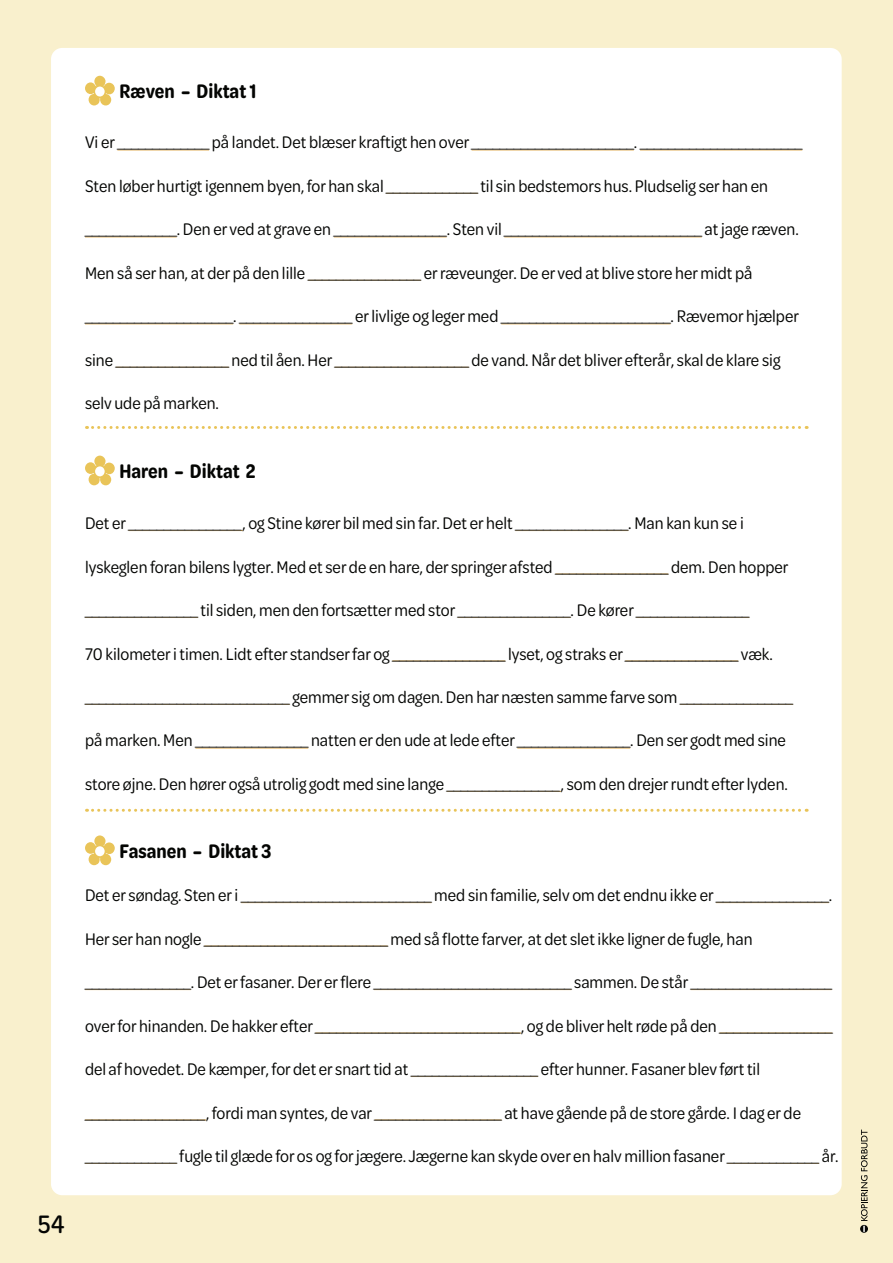
<style>
.page{position:relative;width:893px;height:1263px;background:#f9f0cd}
.page>*{position:absolute;margin:0;border:0;box-sizing:border-box;transform-origin:0 0}
.t1{font:500 27px "Omnes Cond";color:#040503}
.t2{font:600 21px "Omnes Cond";color:#040503}
.t3{font:18px "Omnes Cond";color:#040503}
.t4{font:18px "Omnes Cond";color:#474848}
.s1{color:#040503}
.s2{color:#474848}
</style>
<div class="page">
<div style="left:51px;top:48px;width:791px;height:1147px;background:#fff;border-radius:11px"></div>
<svg style="left:860px;top:1225px;width:8px;height:8px"></svg>
<svg style="left:861px;top:1130px;width:6px;height:102px"></svg>
<svg style="left:87px;top:426px;width:720px;height:3px"></svg>
<svg style="left:87px;top:809px;width:720px;height:3px"></svg>
<svg style="left:85px;top:76px;width:30px;height:29px"></svg>
<hr style="left:117px;top:150px;width:92px;height:1px;background:#d79727">
<hr style="left:472px;top:150px;width:162px;height:1px;background:#d79727">
<hr style="left:640px;top:150px;width:162px;height:1px;background:#d79727">
<hr style="left:386px;top:193px;width:92px;height:1px;background:#d79727">
<hr style="left:85px;top:237px;width:92px;height:1px;background:#d79727">
<hr style="left:334px;top:237px;width:113px;height:1px;background:#d79727">
<hr style="left:504px;top:237px;width:198px;height:1px;background:#d79727">
<hr style="left:308px;top:280px;width:113px;height:1px;background:#d79727">
<hr style="left:85px;top:324px;width:148px;height:1px;background:#d79727">
<hr style="left:239px;top:324px;width:113px;height:1px;background:#d79727">
<hr style="left:501px;top:324px;width:169px;height:1px;background:#d79727">
<hr style="left:116px;top:367px;width:113px;height:1px;background:#d79727">
<hr style="left:335px;top:367px;width:134px;height:1px;background:#d79727">
<svg style="left:85px;top:456px;width:30px;height:29px"></svg>
<hr style="left:128px;top:530px;width:114px;height:1px;background:#d79727">
<hr style="left:515px;top:530px;width:113px;height:1px;background:#d79727">
<hr style="left:555px;top:574px;width:113px;height:1px;background:#d79727">
<hr style="left:85px;top:617px;width:113px;height:1px;background:#d79727">
<hr style="left:458px;top:617px;width:113px;height:1px;background:#d79727">
<hr style="left:636px;top:617px;width:113px;height:1px;background:#d79727">
<hr style="left:392px;top:661px;width:113px;height:1px;background:#d79727">
<hr style="left:625px;top:661px;width:113px;height:1px;background:#d79727">
<hr style="left:85px;top:704px;width:205px;height:1px;background:#d79727">
<hr style="left:680px;top:704px;width:113px;height:1px;background:#d79727">
<hr style="left:195px;top:748px;width:113px;height:1px;background:#d79727">
<hr style="left:517px;top:748px;width:113px;height:1px;background:#d79727">
<hr style="left:447px;top:791px;width:114px;height:1px;background:#d79727">
<svg style="left:85px;top:835px;width:30px;height:30px"></svg>
<hr style="left:241px;top:902px;width:190px;height:1px;background:#d79727">
<hr style="left:716px;top:902px;width:113px;height:1px;background:#d79727">
<hr style="left:204px;top:946px;width:184px;height:1px;background:#d79727">
<hr style="left:85px;top:989px;width:106px;height:1px;background:#d79727">
<hr style="left:374px;top:989px;width:197px;height:1px;background:#d79727">
<hr style="left:691px;top:989px;width:141px;height:1px;background:#d79727">
<hr style="left:315px;top:1033px;width:206px;height:1px;background:#d79727">
<hr style="left:719px;top:1033px;width:113px;height:1px;background:#d79727">
<hr style="left:411px;top:1076px;width:127px;height:1px;background:#d79727">
<hr style="left:85px;top:1120px;width:121px;height:1px;background:#d79727">
<hr style="left:375px;top:1120px;width:127px;height:1px;background:#d79727">
<hr style="left:85px;top:1163px;width:92px;height:1px;background:#d79727">
<hr style="left:727px;top:1163px;width:92px;height:1px;background:#d79727">
<h1 class="t1" style="left:38px;top:1208px;width:28px">54</h1>
<p class="t2" style="left:119px;top:83px;width:139px">Ræven – Diktat 1</p>
<p class="t4" style="left:85px;top:136px;width:719px"><span class="s1">Vi er</span> _____________ <span class="s1">på landet. Det blæser kraftigt hen over</span> _______________________<span class="s1">.</span> _______________________</p>
<p class="t3" style="left:85px;top:180px;width:685px">Sten løber hurtigt igennem byen, for han skal <span class="s2">_____________</span> til sin bedstemors hus. Pludselig ser han en</p>
<p class="t4" style="left:85px;top:223px;width:715px">_____________<span class="s1">. Den er ved at grave en</span> ________________<span class="s1">. Sten vil</span> ____________________________ <span class="s1">at jage ræven.</span></p>
<p class="t3" style="left:85px;top:267px;width:669px">Men så ser han, at der på den lille <span class="s2">________________</span> er ræveunger. De er ved at blive store her midt på</p>
<p class="t4" style="left:85px;top:310px;width:715px">_____________________<span class="s1">.</span> ________________ <span class="s1">er livlige og leger med</span> ________________________<span class="s1">. Rævemor hjælper</span></p>
<p class="t3" style="left:85px;top:354px;width:697px">sine <span class="s2">________________</span> ned til åen. Her <span class="s2">___________________</span> de vand. Når det bliver efterår, skal de klare sig</p>
<p class="t3" style="left:85px;top:397px;width:135px">selv ude på marken.</p>
<p class="t2" style="left:119px;top:463px;width:138px">Haren – Diktat 2</p>
<p class="t3" style="left:85px;top:517px;width:660px">Det er <span class="s2">________________</span>, og Stine kører bil med sin far. Det er helt <span class="s2">________________</span>. Man kan kun se i</p>
<p class="t3" style="left:85px;top:560px;width:705px">lyskeglen foran bilens lygter. Med et ser de en hare, der springer afsted <span class="s2">________________</span> dem. Den hopper</p>
<p class="t4" style="left:85px;top:604px;width:666px">________________ <span class="s1">til siden, men den fortsætter med stor</span> ________________<span class="s1">. De kører</span> ________________</p>
<p class="t3" style="left:85px;top:647px;width:689px">70 kilometer i timen. Lidt efter standser far og <span class="s2">________________</span> lyset, og straks er <span class="s2">________________</span> væk.</p>
<p class="t4" style="left:85px;top:691px;width:709px">_____________________________ <span class="s1">gemmer sig om dagen. Den har næsten samme farve som</span> ________________</p>
<p class="t3" style="left:85px;top:734px;width:702px">på marken. Men <span class="s2">________________</span> natten er den ude at lede efter <span class="s2">________________</span>. Den ser godt med sine</p>
<p class="t3" style="left:85px;top:778px;width:704px">store øjne. Den hører også utrolig godt med sine lange <span class="s2">________________</span>, som den drejer rundt efter lyden.</p>
<p class="t2" style="left:119px;top:843px;width:153px">Fasanen – Diktat 3</p>
<p class="t3" style="left:85px;top:889px;width:749px">Det er søndag. Sten er i <span class="s2">___________________________</span> med sin familie, selv om det endnu ikke er <span class="s2">________________</span>.</p>
<p class="t3" style="left:85px;top:932px;width:669px">Her ser han nogle <span class="s2">__________________________</span> med så flotte farver, at det slet ikke ligner de fugle, han</p>
<p class="t4" style="left:85px;top:976px;width:748px">_______________<span class="s1">. Det er fasaner. Der er flere</span> ____________________________ <span class="s1">sammen. De står</span> ____________________</p>
<p class="t3" style="left:85px;top:1019px;width:749px">over for hinanden. De hakker efter <span class="s2">_____________________________</span>, og de bliver helt røde på den <span class="s2">________________</span></p>
<p class="t3" style="left:85px;top:1063px;width:676px">del af hovedet. De kæmper, for det er snart tid at <span class="s2">__________________</span> efter hunner. Fasaner blev ført til</p>
<p class="t3" style="left:85px;top:1106px;width:717px"><span class="s2">_________________</span>, fordi man syntes, de var <span class="s2">__________________</span> at have gående på de store gårde. I dag er de</p>
<p class="t3" style="left:85px;top:1150px;width:755px"><span class="s2">_____________</span> fugle til glæde for os og for jægere. Jægerne kan skyde over en halv million fasaner <span class="s2">_____________</span> år.</p>
</div>
